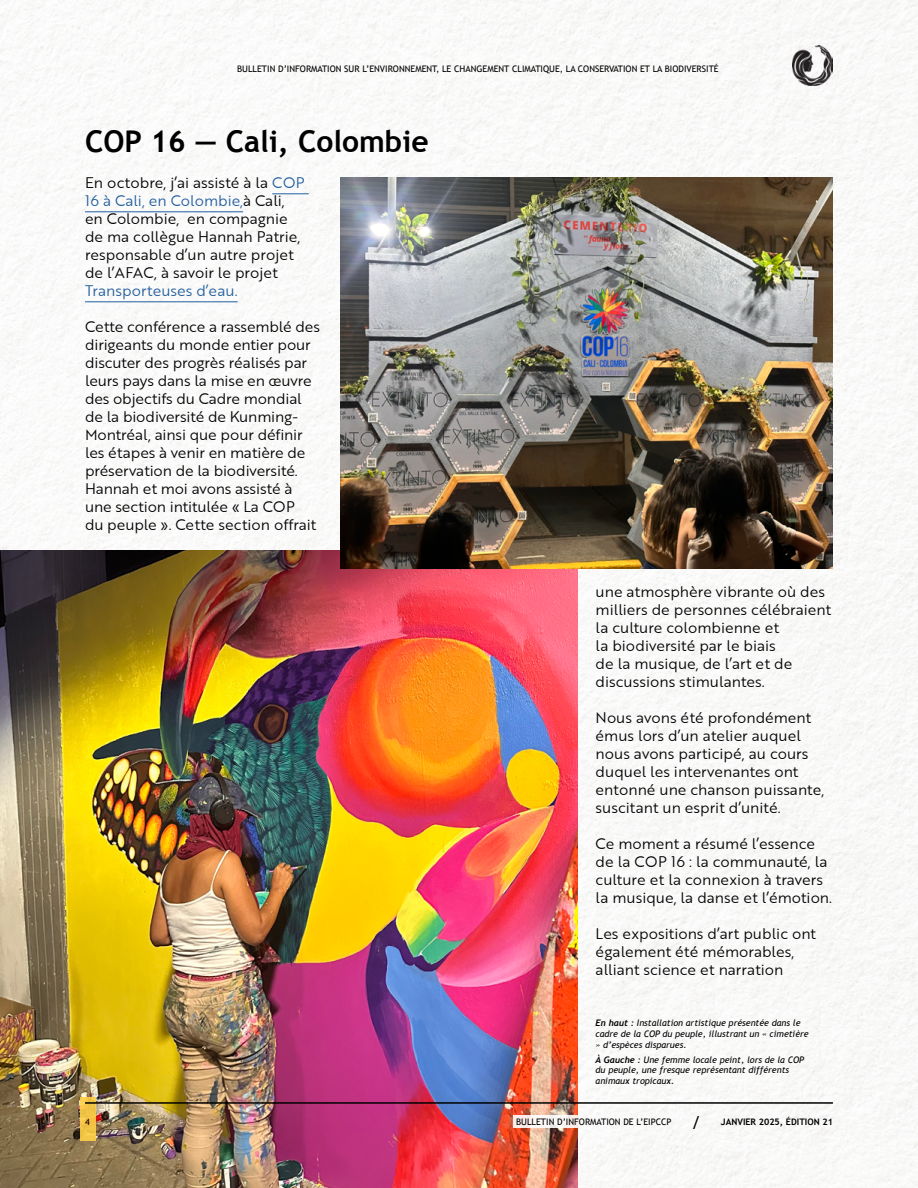
<style>
.page{position:relative;width:918px;height:1188px;background:#fff}
.page>*{position:absolute;margin:0;border:0;box-sizing:border-box;transform-origin:0 0}
.t1{font:700 30px "Trebuchet MS";color:#000}
.t2{font:15px/18px "Brother 1816 Book";color:#000}
.t3{font:15px "Brother 1816 Book";color:#215e9e}
.t4{font:italic 9px/10.8px "Trebuchet MS";color:#000}
.t5{font:9px "Trebuchet MS";color:#000}
.s1{color:#215e9e}
.s2{font-family:"Trebuchet";font-weight:700}
.s3{font-size:18px}
.s4{font-weight:700}
</style>
<div class="page">
<img style="left:0;top:0;width:918px;height:1188px">
<img style="left:0;top:550px;width:578px;height:638px">
<img style="left:340px;top:178px;width:493px;height:390px">
<svg style="left:80px;top:1098px;width:16px;height:43px"></svg>
<svg style="left:513px;top:1116px;width:65px;height:12px"></svg>
<hr style="left:85px;top:1102px;width:748px;height:2px;background:#000">
<img style="left:793px;top:46px;width:40px;height:39px">
<hr style="left:272px;top:194px;width:37px;height:1px;background:#215e9e">
<hr style="left:85px;top:212px;width:158px;height:1px;background:#215e9e">
<hr style="left:85px;top:302px;width:153px;height:1px;background:#215e9e">
<p class="t5" style="left:237px;top:64px;width:483px">BULLETIN D’INFORMATION SUR L’ENVIRONNEMENT, LE CHANGEMENT CLIMATIQUE, LA CONSERVATION ET LA BIODIVERSITÉ</p>
<h1 class="t1" style="left:85px;top:123px;width:345px">COP 16 — Cali, Colombie</h1>
<p class="t2" style="left:85px;top:174px;width:221px">En octobre, j’ai assisté à la <span class="s1">COP<br>16 à Cali, en Colombie,</span>à Cali, en Colombie, en compagnie de ma collègue Hannah Patrie, responsable d’un autre projet de l’AFAC, à savoir le projet</p>
<p class="t3" style="left:85px;top:282px;width:154px">Transporteuses d’eau.</p>
<p class="t2" style="left:85px;top:318px;width:236px">Cette conférence a rassemblé des dirigeants du monde entier pour discuter des progrès réalisés par leurs pays dans la mise en œuvre des objectifs du Cadre mondial de la biodiversité de Kunming-<br>Montréal, ainsi que pour définir les étapes à venir en matière de préservation de la biodiversité.<br>Hannah et moi avons assisté à une section intitulée « La COP<br>du peuple ». Cette section offrait</p>
<p class="t2" style="left:596px;top:583px;width:237px">une atmosphère vibrante où des milliers de personnes célébraient la culture colombienne et<br>la biodiversité par le biais<br>de la musique, de l’art et de discussions stimulantes.</p>
<p class="t2" style="left:596px;top:709px;width:230px">Nous avons été profondément émus lors d’un atelier auquel nous avons participé, au cours duquel les intervenantes ont entonné une chanson puissante, suscitant un esprit d’unité.</p>
<p class="t2" style="left:596px;top:835px;width:238px">Ce moment a résumé l’essence de la COP 16 : la communauté, la culture et la connexion à travers la musique, la danse et l’émotion.</p>
<p class="t2" style="left:596px;top:925px;width:222px">Les expositions d’art public ont également été mémorables, alliant science et narration</p>
<p class="t4" style="left:596px;top:1017px;width:215px"><span class="s2">En haut :</span> Installation artistique présentée dans le cadre de la COP du peuple, illustrant un « cimetière » d’espèces disparues.</p>
<p class="t4" style="left:596px;top:1054px;width:210px"><span class="s2">À Gauche :</span> Une femme locale peint, lors de la COP du peuple, une fresque représentant différents animaux tropicaux.</p>
<p class="t5" style="left:85px;top:1117px;width:6px">4</p>
<p class="t5" style="left:516px;top:1117px;width:318px">BULLETIN D’INFORMATION DE L’EIPCCP <span class="s3">/</span> <span class="s4">JANVIER 2025, ÉDITION 21</span></p>
</div>
